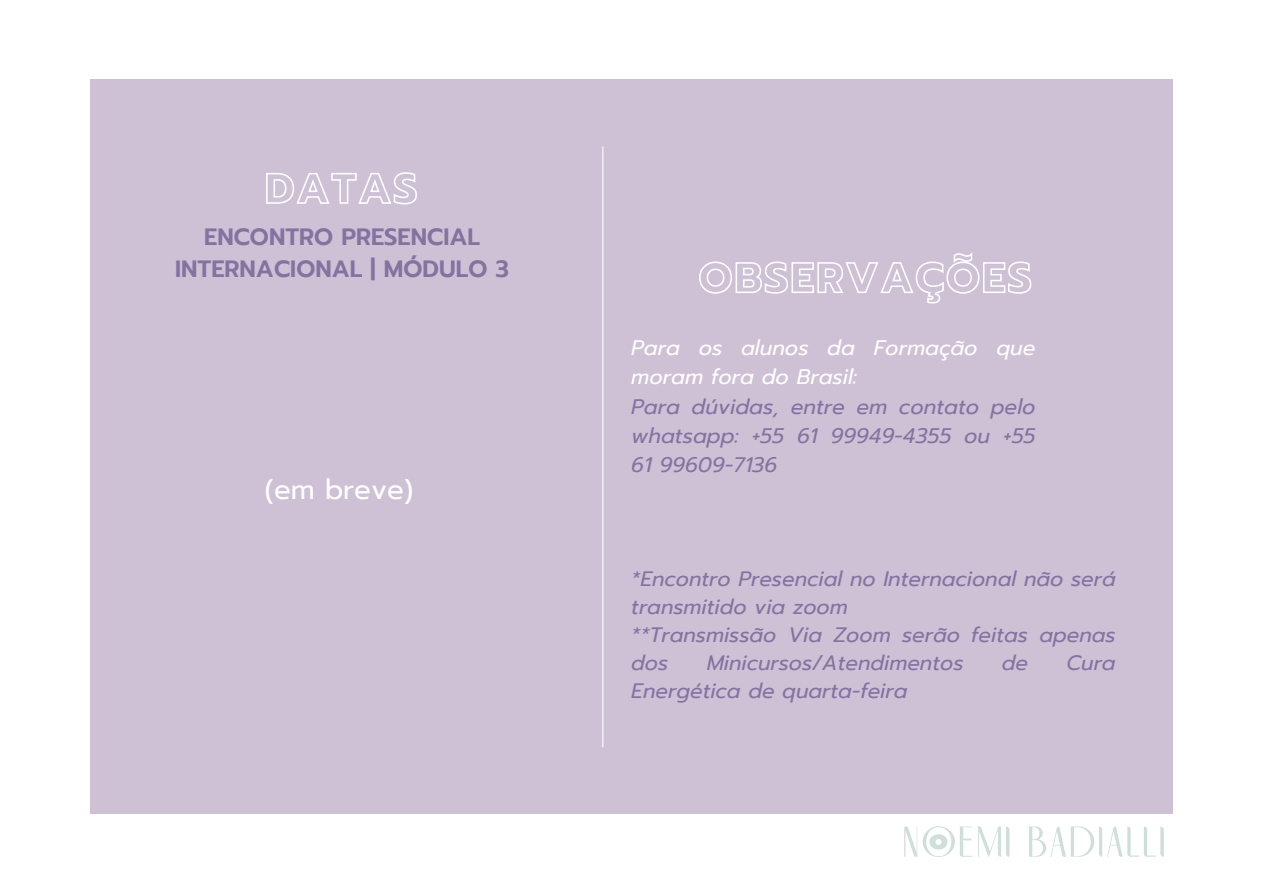
<style>
.page{position:relative;width:1263px;height:894px;background:#fff}
.page>*{position:absolute;margin:0;border:0;box-sizing:border-box;transform-origin:0 0}
.t1{font:27.6px "Prompt";color:#fff}
.t2{font:600 23.55px/32.5px "Prompt";color:#8273a0;text-align:center}
.t3{font:italic 21px/29.2px "Prompt";color:#8273a0;text-align:justify}
.t4{font:italic 21px/29.2px "Prompt";color:#fff}
.t5{font:italic 20.7px/27.9px "Prompt";color:#8273a0}
</style>
<div class="page">
<div style="left:90px;top:79px;width:1082px;height:734px;background:#cec1d6"></div>
<img style="left:904px;top:826px;width:260px;height:32px">
<svg style="left:266px;top:172px;width:151px;height:33px"></svg>
<svg style="left:699px;top:252px;width:333px;height:52px"></svg>
<hr style="left:602px;top:147px;width:1px;height:599px;background:#fff">
<p class="t2" style="left:175px;top:220px;width:335px">ENCONTRO PRESENCIAL<br>INTERNACIONAL | MÓDULO 3</p>
<p class="t1" style="left:265px;top:469px;width:150px">(em breve)</p>
<p class="t4" style="left:631px;top:333px;width:406px">Para os alunos da Formação que moram fora do Brasil:</p>
<p class="t3" style="left:631px;top:392px;width:406px">Para dúvidas, entre em contato pelo whatsapp: +55 61 99949-4355 ou +55<br>61 99609-7136</p>
<p class="t5" style="left:631px;top:564px;width:486px">*Encontro Presencial no Internacional não será transmitido via zoom</p>
<p class="t5" style="left:631px;top:620px;width:486px">**Transmissão Via Zoom serão feitas apenas dos</p>
<p class="t5" style="left:707px;top:648px;width:258px">Minicursos/Atendimentos</p>
<p class="t5" style="left:1002px;top:648px;width:28px">de</p>
<p class="t5" style="left:1066px;top:648px;width:51px">Cura</p>
<p class="t5" style="left:631px;top:676px;width:278px">Energética de quarta-feira</p>
</div>
